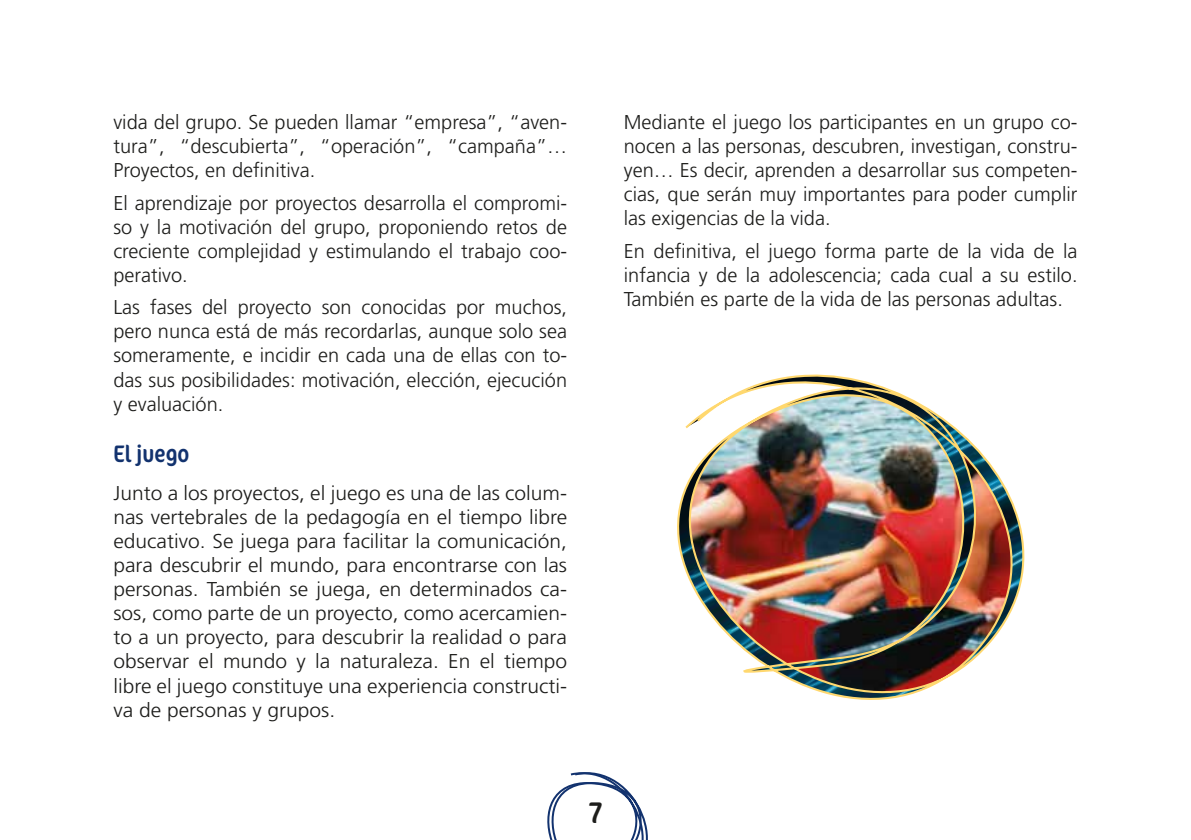
<style>
.page{position:relative;width:1191px;height:840px;background:#fff}
.page>*{position:absolute;margin:0;border:0;box-sizing:border-box;transform-origin:0 0}
.t1{font:condensed 30px "Cocon";color:#1d1d1b}
.t2{font:condensed 24px "Cocon";color:#12326e}
.t3{font:300 20px/24px "Frutiger";color:#1d1d1b;text-align:justify}
.t4{font:300 20px/24px "Frutiger";color:#1d1d1b;text-align:justify;scale:1.05 1}
</style>
<div class="page">
<svg style="left:547px;top:819px;width:101px;height:20px"></svg>
<img style="left:547px;top:374px;width:478px;height:445px">
<p class="t3" style="left:113px;top:110px;width:455px">vida del grupo. Se pueden llamar “empresa”, “aven&shy;tura”, “descubierta”, “operación”, “campaña”… Proyectos, en definitiva.</p>
<p class="t3" style="left:113px;top:191px;width:455px">El aprendizaje por proyectos desarrolla el compromi&shy;so y la motivación del grupo, proponiendo retos de creciente complejidad y estimulando el trabajo coo&shy;perativo.</p>
<p class="t3" style="left:113px;top:295px;width:455px">Las fases del proyecto son conocidas por muchos, pero nunca está de más recordarlas, aunque solo sea someramente, e incidir en cada una de ellas con to&shy;das sus posibilidades: motivación, elección, ejecución y evaluación.</p>
<p class="t2" style="left:113px;top:440px;width:78px">El juego</p>
<p class="t4" style="left:113px;top:481px;width:434px">Junto a los proyectos, el juego es una de las colum&shy;nas vertebrales de la pedagogía en el tiempo libre educativo. Se juega para facilitar la comunicación, para descubrir el mundo, para encontrarse con las personas. También se juega, en determinados ca&shy;sos, como parte de un proyecto, como acercamien&shy;to a un proyecto, para descubrir la realidad o para observar el mundo y la naturaleza. En el tiempo libre el juego constituye una experiencia constructi&shy;va de personas y grupos.</p>
<p class="t3" style="left:624px;top:110px;width:455px">Mediante el juego los participantes en un grupo co&shy;nocen a las personas, descubren, investigan, constru&shy;yen… Es decir, aprenden a desarrollar sus competen&shy;cias, que serán muy importantes para poder cumplir las exigencias de la vida.</p>
<p class="t3" style="left:624px;top:239px;width:455px">En definitiva, el juego forma parte de la vida de la infancia y de la adolescencia; cada cual a su estilo.<br>También es parte de la vida de las personas adultas.</p>
<h1 class="t1" style="left:588px;top:795px;width:16px">7</h1>
</div>
